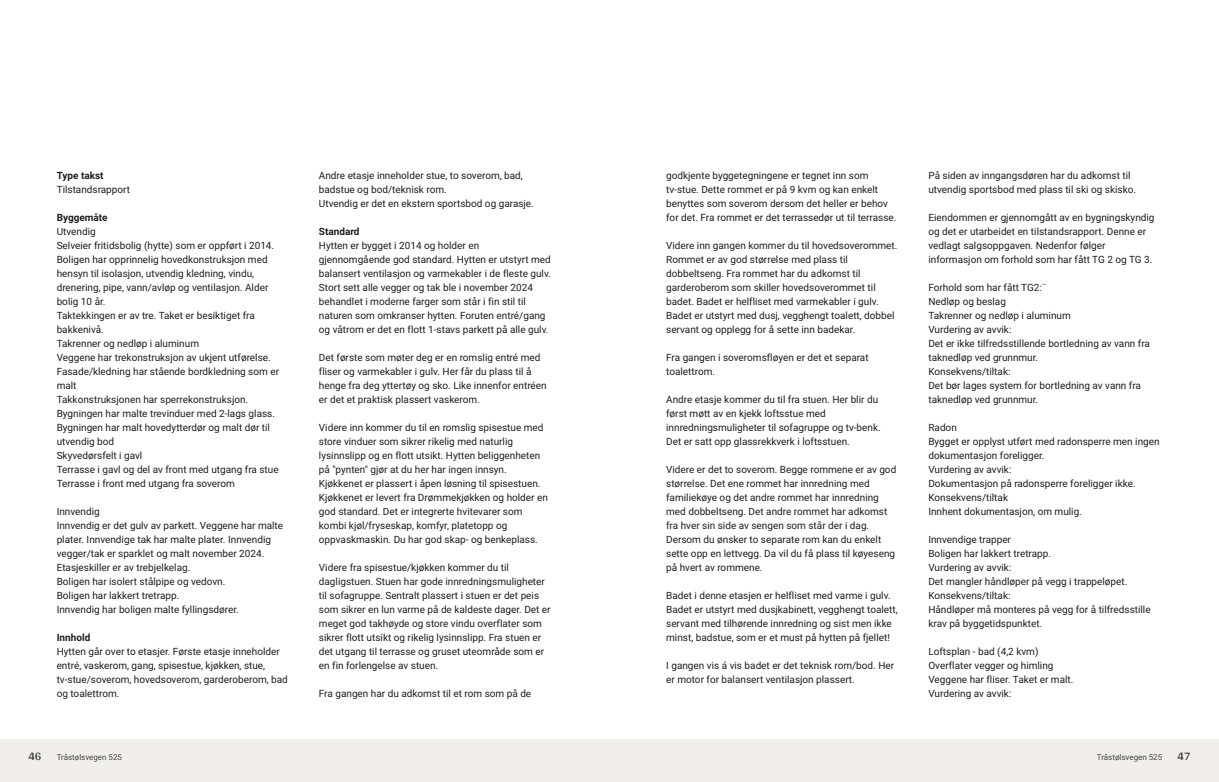
<style>
.page{position:relative;width:1219px;height:782px;background:#fff}
.page>*{position:absolute;margin:0;border:0;box-sizing:border-box;transform-origin:0 0}
.t1{font:700 12px "Arya";color:#414749}
.t2{font:10px/14px "Roboto Vitec";color:#1d1d1b}
.t3{font:700 10px "Roboto Vitec";color:#1d1d1b}
.t4{font:8px "Roboto Vitec";color:#414749}
</style>
<div class="page">
<div style="left:0;top:739px;width:612px;height:42px;background:#f2eeea"></div>
<div style="left:607px;top:739px;width:612px;height:42px;background:#f2eeea"></div>
<p class="t3" style="left:57px;top:168px;width:48px">Type takst</p>
<p class="t2" style="left:57px;top:181px;width:75px">Tilstandsrapport</p>
<p class="t3" style="left:57px;top:210px;width:52px">Byggemåte</p>
<p class="t2" style="left:57px;top:223px;width:224px">Utvendig<br>Selveier fritidsbolig (hytte) som er oppført i 2014.<br>Boligen har opprinnelig hovedkonstruksjon med hensyn til isolasjon, utvendig kledning, vindu, drenering, pipe, vann/ avløp og ventilasjon. Alder bolig 10 år.<br>Taktekkingen er av tre. Taket er besiktiget fra bakkenivå.<br>Takrenner og nedløp i aluminum<br>Veggene har trekonstruksjon av ukjent utførelse.<br>Fasade/ kledning har stående bordkledning som er malt<br>Takkonstruksjonen har sperrekonstruksjon.<br>Bygningen har malte trevinduer med 2‑lags glass.<br>Bygningen har malt hovedytterdør og malt dør til utvendig bod<br>Skyvedørsfelt i gavl<br>Terrasse i gavl og del av front med utgang fra stue Terrasse i front med utgang fra soverom</p>
<p class="t2" style="left:57px;top:503px;width:228px">Innvendig<br>Innvendig er det gulv av parkett. Veggene har malte plater. Innvendige tak har malte plater. Innvendig vegger/ tak er sparklet og malt november 2024.<br>Etasjeskiller er av trebjelkelag.<br>Boligen har isolert stålpipe og vedovn.<br>Boligen har lakkert tretrapp.<br>Innvendig har boligen malte fyllingsdører.</p>
<p class="t3" style="left:57px;top:630px;width:35px">Innhold</p>
<p class="t2" style="left:57px;top:643px;width:233px">Hytten går over to etasjer. Første etasje inneholder entré, vaskerom, gang, spisestue, kjøkken, stue, tv‑stue/ soverom, hovedsoverom, garderoberom, bad og toalettrom.</p>
<p class="t1" style="left:28px;top:749px;width:15px">46</p>
<p class="t4" style="left:57px;top:751px;width:67px">Tråstølsvegen 525</p>
<p class="t2" style="left:319px;top:167px;width:216px">Andre etasje inneholder stue, to soverom, bad, badstue og bod/ teknisk rom.<br>Utvendig er det en ekstern sportsbod og garasje.</p>
<p class="t3" style="left:319px;top:224px;width:42px">Standard</p>
<p class="t2" style="left:319px;top:237px;width:234px">Hytten er bygget i 2014 og holder en gjennomgående god standard. Hytten er utstyrt med balansert ventilasjon og varmekabler i de fleste gulv.<br>Stort sett alle vegger og tak ble i november 2024 behandlet i moderne farger som står i fin stil til naturen som omkranser hytten. Foruten entré/ gang og våtrom er det en flott 1‑stavs parkett på alle gulv.</p>
<p class="t2" style="left:319px;top:349px;width:229px">Det første som møter deg er en romslig entré med fliser og varmekabler i gulv. Her får du plass til å henge fra deg yttertøy og sko. Like innenfor entréen er det et praktisk plassert vaskerom.</p>
<p class="t2" style="left:319px;top:419px;width:230px">Videre inn kommer du til en romslig spisestue med store vinduer som sikrer rikelig med naturlig lysinnslipp og en flott utsikt. Hytten beliggenheten på "pynten" gjør at du her har ingen innsyn.<br>Kjøkkenet er plassert i åpen løsning til spisestuen.<br>Kjøkkenet er levert fra Drømmekjøkken og holder en god standard. Det er integrerte hvitevarer som kombi kjøl/ fryseskap, komfyr, platetopp og oppvaskmaskin. Du har god skap‑ og benkeplass.</p>
<p class="t2" style="left:319px;top:559px;width:233px">Videre fra spisestue/ kjøkken kommer du til dagligstuen. Stuen har gode innredningsmuligheter til sofagruppe. Sentralt plassert i stuen er det peis som sikrer en lun varme på de kaldeste dager. Det er meget god takhøyde og store vindu overflater som sikrer flott utsikt og rikelig lysinnslipp. Fra stuen er det utgang til terrasse og gruset uteområde som er en fin forlengelse av stuen.</p>
<p class="t2" style="left:319px;top:685px;width:214px">Fra gangen har du adkomst til et rom som på de</p>
<p class="t2" style="left:666px;top:167px;width:232px">godkjente byggetegningene er tegnet inn som tv‑stue. Dette rommet er på 9 kvm og kan enkelt benyttes som soverom dersom det heller er behov for det. Fra rommet er det terrassedør ut til terrasse.</p>
<p class="t2" style="left:666px;top:237px;width:233px">Videre inn gangen kommer du til hovedsoverommet.<br>Rommet er av god størrelse med plass til dobbeltseng. Fra rommet har du adkomst til garderoberom som skiller hovedsoverommet til badet. Badet er helfliset med varmekabler i gulv.<br>Badet er utstyrt med dusj, vegghengt toalett, dobbel servant og opplegg for å sette inn badekar.</p>
<p class="t2" style="left:666px;top:349px;width:204px">Fra gangen i soveromsfløyen er det et separat toalettrom.</p>
<p class="t2" style="left:666px;top:391px;width:216px">Andre etasje kommer du til fra stuen. Her blir du først møtt av en kjekk loftsstue med innredningsmuligheter til sofagruppe og tv‑benk.<br>Det er satt opp glassrekkverk i loftsstuen.</p>
<p class="t2" style="left:666px;top:461px;width:232px">Videre er det to soverom. Begge rommene er av god størrelse. Det ene rommet har innredning med familiekøye og det andre rommet har innredning med dobbeltseng. Det andre rommet har adkomst fra hver sin side av sengen som står der i dag.<br>Dersom du ønsker to separate rom kan du enkelt sette opp en lettvegg. Da vil du få plass til køyeseng på hvert av rommene.</p>
<p class="t2" style="left:666px;top:587px;width:233px">Badet i denne etasjen er helfliset med varme i gulv.<br>Badet er utstyrt med dusjkabinett, vegghengt toalett, servant med tilhørende innredning og sist men ikke minst, badstue, som er et must på hytten på fjellet!</p>
<p class="t2" style="left:666px;top:657px;width:229px">I gangen vis á vis badet er det teknisk rom/ bod. Her er motor for balansert ventilasjon plassert.</p>
<p class="t2" style="left:928px;top:167px;width:209px">På siden av inngangsdøren har du adkomst til utvendig sportsbod med plass til ski og skisko.</p>
<p class="t2" style="left:928px;top:209px;width:228px">Eiendommen er gjennomgått av en bygningskyndig og det er utarbeidet en tilstandsrapport. Denne er vedlagt salgsoppgaven. Nedenfor følger informasjon om forhold som har fått TG 2 og TG 3.</p>
<p class="t2" style="left:928px;top:279px;width:223px">Forhold som har fått TG2:¨<br>Nedløp og beslag<br>Takrenner og nedløp i aluminum<br>Vurdering av avvik:<br>Det er ikke tilfredsstillende bortledning av vann fra taknedløp ved grunnmur.<br>Konsekvens/ tiltak:<br>Det bør lages system for bortledning av vann fra taknedløp ved grunnmur.</p>
<p class="t2" style="left:928px;top:419px;width:233px">Radon<br>Bygget er opplyst utført med radonsperre men ingen dokumentasjon foreligger.<br>Vurdering av avvik:<br>Dokumentasjon på radonsperre foreligger ikke.<br>Konsekvens/ tiltak<br>Innhent dokumentasjon, om mulig.</p>
<p class="t2" style="left:928px;top:531px;width:224px">Innvendige trapper<br>Boligen har lakkert tretrapp.<br>Vurdering av avvik:<br>Det mangler håndløper på vegg i trappeløpet.<br>Konsekvens/ tiltak:<br>Håndløper må monteres på vegg for å tilfredsstille krav på byggetidspunktet.</p>
<p class="t2" style="left:928px;top:643px;width:147px">Loftsplan ‑ bad (4,2 kvm)<br>Overflater vegger og himling<br>Veggene har fliser. Taket er malt.<br>Vurdering av avvik:</p>
<p class="t4" style="left:1097px;top:751px;width:67px">Tråstølsvegen 525</p>
<p class="t1" style="left:1177px;top:749px;width:15px">47</p>
</div>
